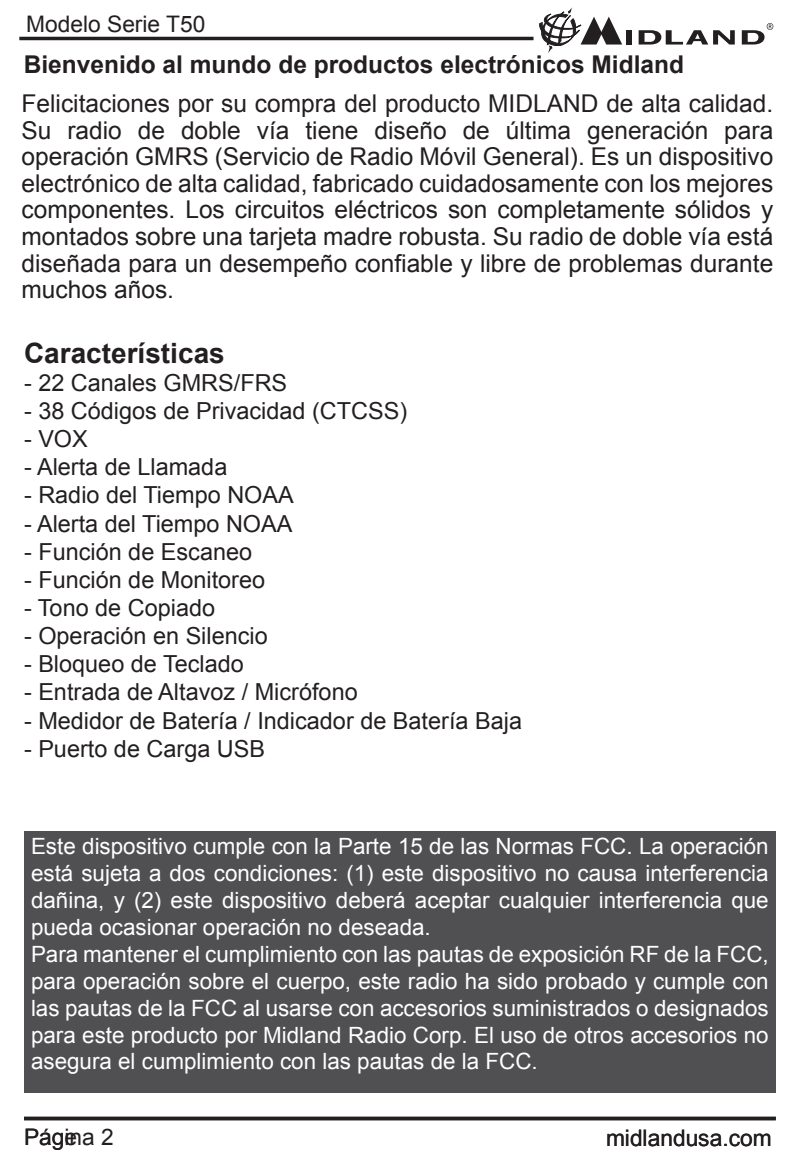
<style>
.page{position:relative;width:794px;height:1162px;background:#fff}
.page>*{position:absolute;margin:0;border:0;box-sizing:border-box;transform-origin:0 0}
.list{font:700 28px "Arial";color:#231f20}
.paragraph{font:24.5px/26.6px "Arial";color:#231f20;text-align:justify}
.t1{font:700 24.5px "Arial";color:#231f20}
.list-2{font:23.45px "Arial";color:#231f20}
.t2{font:22.75px "Arial";color:#231f20}
.box_text{font:22.4px/26.9px "Arial";color:#fff;text-align:justify}
</style>
<div class="page">
<svg style="left:742px;top:23px;width:31px;height:22px"></svg>
<div style="left:626px;top:30px;width:6px;height:15px;background:#231f20"></div>
<svg style="left:638px;top:30px;width:97px;height:15px"></svg>
<svg style="left:539px;top:7px;width:83px;height:46px"></svg>
<hr style="left:19px;top:37px;width:514px;height:3px;background:#231f20">
<div style="left:24px;top:831px;width:752px;height:261px;background:#505052"></div>
<hr style="left:24px;top:1117px;width:752px;height:3px;background:#231f20">
<p class="t2" style="left:26px;top:8px;width:181px">Modelo Serie T50</p>
<p class="t1" style="left:24px;top:47px;width:662px">Bienvenido al mundo de productos electrónicos Midland</p>
<p class="paragraph" style="left:22px;top:90px;width:753px">Felicitaciones por su compra del producto MIDLAND de alta calidad.<br>Su radio de doble vía tiene diseño de última generación para operación GMRS (Servicio de Radio Móvil General). Es un dispositivo electrónico de alta calidad, fabricado cuidadosamente con los mejores componentes. Los circuitos eléctricos son completamente sólidos y montados sobre una tarjeta madre robusta. Su radio de doble vía está diseñada para un desempeño confiable y libre de problemas durante muchos años.</p>
<p class="list" style="left:24px;top:333px;width:202px">Características</p>
<p class="list-2" style="left:24px;top:366px;width:265px">- 22 Canales GMRS/FRS</p>
<p class="list-2" style="left:24px;top:395px;width:385px">- 38 Códigos de Privacidad (CTCSS)</p>
<p class="list-2" style="left:24px;top:423px;width:65px">- VOX</p>
<p class="list-2" style="left:24px;top:451px;width:205px">- Alerta de Llamada</p>
<p class="list-2" style="left:24px;top:479px;width:271px">- Radio del Tiempo NOAA</p>
<p class="list-2" style="left:24px;top:507px;width:270px">- Alerta del Tiempo NOAA</p>
<p class="list-2" style="left:24px;top:535px;width:230px">- Función de Escaneo</p>
<p class="list-2" style="left:24px;top:563px;width:243px">- Función de Monitoreo</p>
<p class="list-2" style="left:24px;top:592px;width:193px">- Tono de Copiado</p>
<p class="list-2" style="left:24px;top:620px;width:245px">- Operación en Silencio</p>
<p class="list-2" style="left:24px;top:648px;width:221px">- Bloqueo de Teclado</p>
<p class="list-2" style="left:24px;top:676px;width:335px">- Entrada de Altavoz / Micrófono</p>
<p class="list-2" style="left:24px;top:704px;width:499px">- Medidor de Batería / Indicador de Batería Baja</p>
<p class="list-2" style="left:24px;top:732px;width:243px">- Puerto de Carga USB</p>
<p class="box_text" style="left:31px;top:833px;width:739px">Este dispositivo cumple con la Parte 15 de las Normas FCC. La operación está sujeta a dos condiciones: (1) este dispositivo no causa interferencia dañina, y (2) este dispositivo deberá aceptar cualquier interferencia que pueda ocasionar operación no deseada.</p>
<p class="box_text" style="left:31px;top:940px;width:739px">Para mantener el cumplimiento con las pautas de exposición RF de la FCC, para operación sobre el cuerpo, este radio ha sido probado y cumple con las pautas de la FCC al usarse con accesorios suministrados o designados para este producto por Midland Radio Corp. El uso de otros accesorios no asegura el cumplimiento con las pautas de la FCC.</p>
<p class="t2" style="left:39px;top:1121px;width:76px">á ina 2</p>
<p class="t2" style="left:24px;top:1121px;width:55px">Page</p>
<p class="t2" style="left:606px;top:1122px;width:167px">midlandusa.com</p>
</div>
